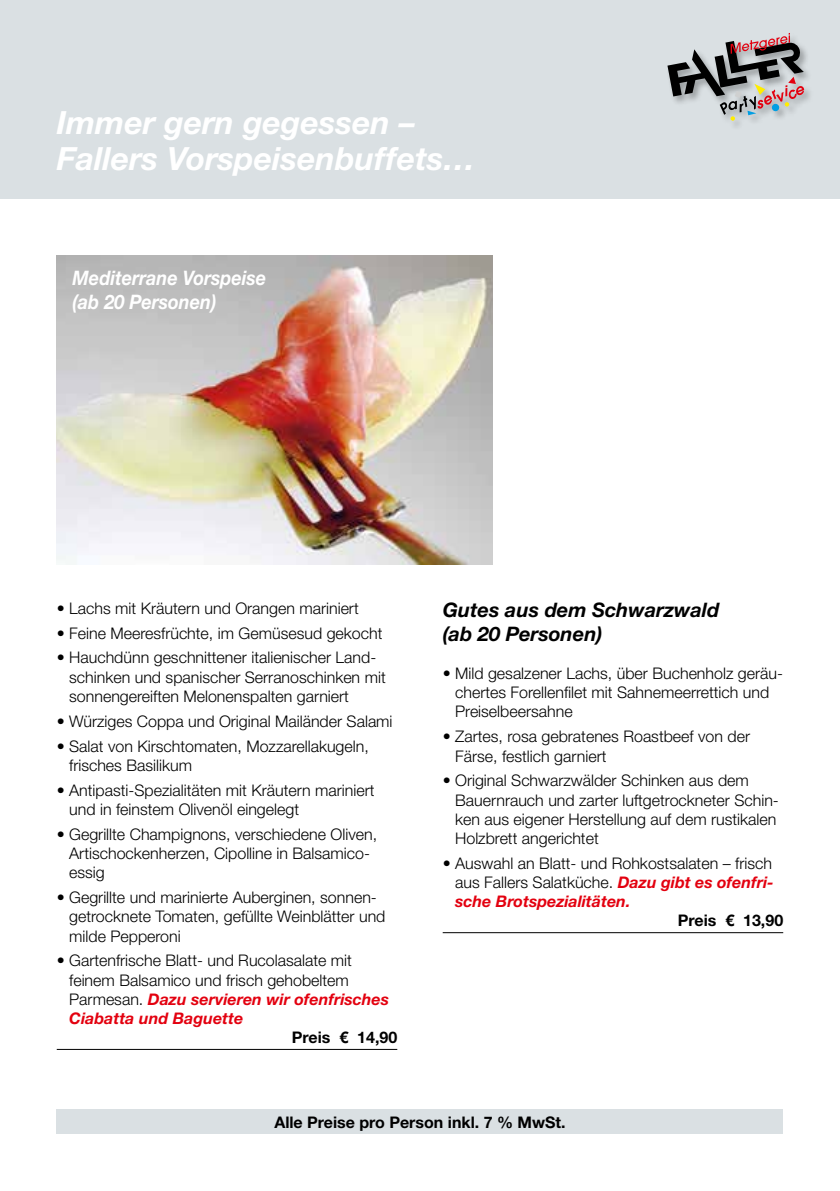
<style>
.page{position:relative;width:840px;height:1191px;background:#fff}
.page>*{position:absolute;margin:0;border:0;box-sizing:border-box;transform-origin:0 0}
.t1{font:italic 700 32px/36px "Helvetica Neue LT Pro";color:#fff}
.t2{font:italic 700 20px/24px "Helvetica Neue LT Pro";color:#000}
.t3{font:italic 700 20px/24px "Helvetica Neue LT Pro";color:#fff;scale:.9 1}
.t4{font:300 16px/19.2px "Helvetica Neue LT Pro";color:#000}
.t5{font:700 16px "Helvetica Neue LT Pro";color:#000}
.s1{font-weight:700;font-style:italic;color:#e3000f}
</style>
<div class="page">
<div style="left:0;top:0;width:839px;height:198px;background:#dae0e3"></div>
<div style="left:665px;top:31px;width:148px;height:100px;background:#000;opacity:.3"></div>
<svg style="left:667px;top:33px;width:136px;height:88px"></svg>
<div style="left:57px;top:1109px;width:725px;height:25px;background:#dae0e3"></div>
<hr style="left:57px;top:1049px;width:340px;height:1px;background:#000">
<hr style="left:442px;top:932px;width:340px;height:1px;background:#000">
<img style="left:57px;top:255px;width:435px;height:310px">
<h1 class="t1" style="left:57px;top:104px;width:420px">Immer gern gegessen –<br>Fallers Vorspeisenbuffets…</h1>
<p class="t3" style="left:73px;top:265px;width:216px">Mediterrane Vorspeise (ab 20 Personen)</p>
<p class="t4" style="left:57px;top:598px;width:303px">• Lachs mit Kräutern und Orangen mariniert</p>
<p class="t4" style="left:57px;top:623px;width:327px">• Feine Meeresfrüchte, im Gemüsesud gekocht</p>
<p class="t4" style="left:69px;top:648px;width:318px;text-indent:-12px">• Hauchdünn geschnittener italienischer Land&shy;schinken und spanischer Serranoschinken mit sonnengereiften Melonenspalten garniert</p>
<p class="t4" style="left:57px;top:711px;width:337px">• Würziges Coppa und Original Mailänder Salami</p>
<p class="t4" style="left:69px;top:736px;width:301px;text-indent:-12px">• Salat von Kirschtomaten, Mozzarellakugeln, frisches Basilikum</p>
<p class="t4" style="left:69px;top:780px;width:306px;text-indent:-12px">• Antipasti-Spezialitäten mit Kräutern mariniert und in feinstem Olivenöl eingelegt</p>
<p class="t4" style="left:69px;top:824px;width:309px;text-indent:-12px">• Gegrillte Champignons, verschiedene Oliven,<br>Artischockenherzen, Cipolline in Balsamico&shy;essig</p>
<p class="t4" style="left:69px;top:887px;width:317px;text-indent:-12px">• Gegrillte und marinierte Auberginen, sonnen&shy;getrocknete Tomaten, gefüllte Weinblätter und milde Pepperoni</p>
<p class="t4" style="left:69px;top:950px;width:321px;text-indent:-12px">• Gartenfrische Blatt- und Rucolasalate mit feinem Balsamico und frisch gehobeltem Parmesan. <span class="s1">Dazu servieren wir ofenfrisches Ciabatta und Baguette</span></p>
<p class="t5" style="left:292px;top:1027px;width:107px">Preis € 14,90</p>
<p class="t2" style="left:442px;top:597px;width:278px">Gutes aus dem Schwarzwald (ab 20 Personen)</p>
<p class="t4" style="left:455px;top:663px;width:329px;text-indent:-12px">• Mild gesalzener Lachs, über Buchenholz geräu&shy;chertes Forellenfilet mit Sahnemeerrettich und<br>Preiselbeersahne</p>
<p class="t4" style="left:455px;top:726px;width:296px;text-indent:-12px">• Zartes, rosa gebratenes Roastbeef von der<br>Färse, festlich garniert</p>
<p class="t4" style="left:455px;top:770px;width:325px;text-indent:-12px">• Original Schwarzwälder Schinken aus dem Bauernrauch und zarter luftgetrockneter Schin&shy;ken aus eigener Herstellung auf dem rustikalen Holzbrett angerichtet</p>
<p class="t4" style="left:455px;top:853px;width:320px;text-align:justify;text-indent:-12px">• Auswahl an Blatt- und Rohkostsalaten – frisch aus Fallers Salatküche. <span class="s1">Dazu gibt es ofenfri&shy;sche Brotspezialitäten.</span></p>
<p class="t5" style="left:677px;top:910px;width:107px">Preis € 13,90</p>
<p class="t5" style="left:274px;top:1111px;width:292px">Alle Preise pro Person inkl. 7 % MwSt.</p>
</div>
